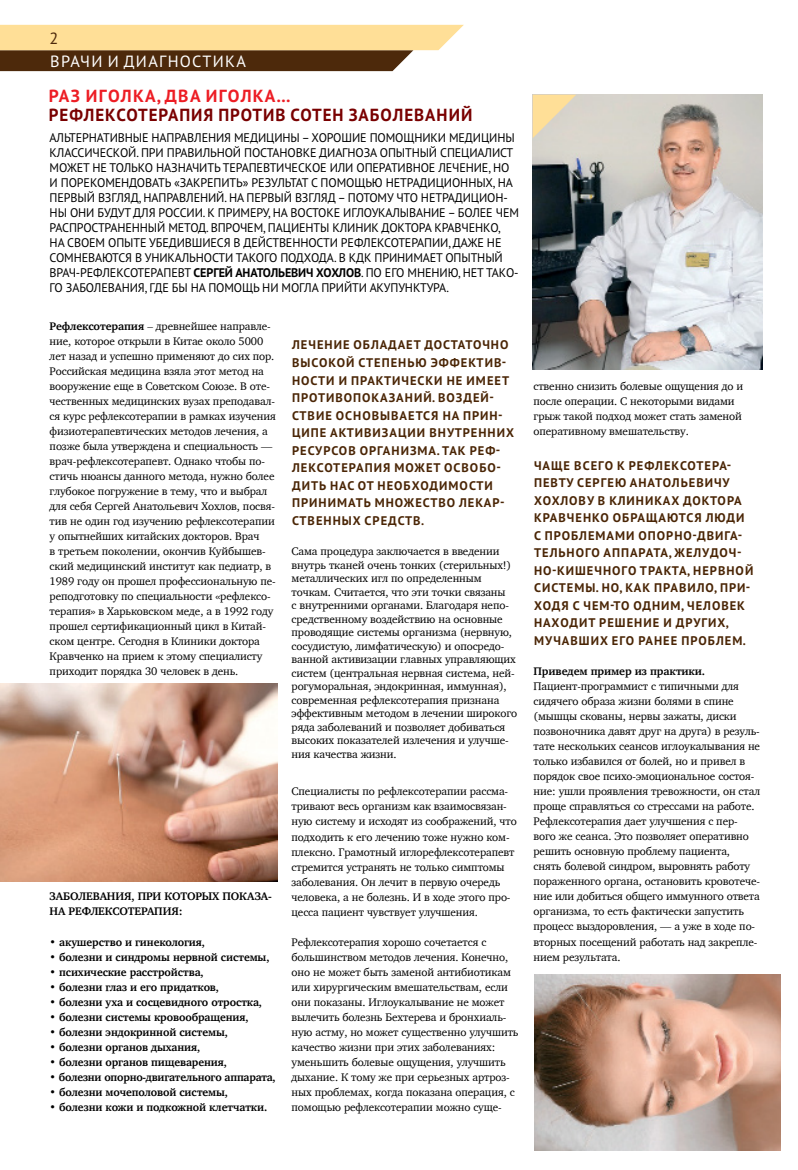
<style>
.page{position:relative;width:798px;height:1170px;background:#fff}
.page>*{position:absolute;margin:0;border:0;box-sizing:border-box;transform-origin:0 0}
.t1{font:700 17.5px "PT Sans Pro";letter-spacing:.06em;color:#790000}
.t2{font:700 17.5px "PT Sans Pro";letter-spacing:.07em;color:#ed1d24}
.t3{font:16.25px "PT Sans Pro";letter-spacing:.08em;color:#fff}
.t4{font:16.25px "PT Sans Pro";color:#4d290b}
.t5{font:12.5px/15px "PT Sans Pro";letter-spacing:-.01em;color:#000}
.t6{font:700 12.5px/17.5px "PT Sans Pro";letter-spacing:.08em;color:#4a2505}
.t7{font:11.25px/15px "Charter";letter-spacing:-.01em;color:#000}
.t8{font:700 11.25px/15px "Charter";letter-spacing:-.01em;color:#000}
.s1{font-weight:700}
</style>
<div class="page">
<svg style="left:0;top:25px;width:463px;height:46px;background:#b99a68"></svg>
<img style="left:532px;top:95px;width:230px;height:274px">
<svg style="left:532px;top:95px;width:44px;height:43px;background:#ead9b1"></svg>
<img style="left:0;top:683px;width:278px;height:198px">
<img style="left:534px;top:974px;width:246px;height:176px">
<h2 class="t4" style="left:50px;top:27px;width:10px">2</h2>
<h2 class="t3" style="left:50px;top:51px;width:197px">ВРАЧИ И ДИАГНОСТИКА</h2>
<h1 class="t2" style="left:49px;top:84px;width:243px">РАЗ ИГОЛКА, ДВА ИГОЛКА…</h1>
<h1 class="t1" style="left:49px;top:104px;width:425px">РЕФЛЕКСОТЕРАПИЯ ПРОТИВ СОТЕН ЗАБОЛЕВАНИЙ</h1>
<p class="t5" style="left:50px;top:130px;width:470px">АЛЬТЕРНАТИВНЫЕ НАПРАВЛЕНИЯ МЕДИЦИНЫ – ХОРОШИЕ ПОМОЩНИКИ МЕДИЦИНЫ КЛАССИЧЕСКОЙ. ПРИ ПРАВИЛЬНОЙ ПОСТАНОВКЕ ДИАГНОЗА ОПЫТНЫЙ СПЕЦИАЛИСТ МОЖЕТ НЕ ТОЛЬКО НАЗНАЧИТЬ ТЕРАПЕВТИЧЕСКОЕ ИЛИ ОПЕРАТИВНОЕ ЛЕЧЕНИЕ, НО И ПОРЕКОМЕНДОВАТЬ «ЗАКРЕПИТЬ» РЕЗУЛЬТАТ С ПОМОЩЬЮ НЕТРАДИЦИОННЫХ, НА ПЕРВЫЙ ВЗГЛЯД, НАПРАВЛЕНИЙ. НА ПЕРВЫЙ ВЗГЛЯД – ПОТОМУ ЧТО НЕТРАДИЦИОН-НЫ ОНИ БУДУТ ДЛЯ РОССИИ. К ПРИМЕРУ, НА ВОСТОКЕ ИГЛОУКАЛЫВАНИЕ – БОЛЕЕ ЧЕМ РАСПРОСТРАНЕННЫЙ МЕТОД. ВПРОЧЕМ, ПАЦИЕНТЫ КЛИНИК ДОКТОРА КРАВЧЕНКО, НА СВОЕМ ОПЫТЕ УБЕДИВШИЕСЯ В ДЕЙСТВЕННОСТИ РЕФЛЕКСОТЕРАПИИ, ДАЖЕ НЕ СОМНЕВАЮТСЯ В УНИКАЛЬНОСТИ ТАКОГО ПОДХОДА. В КДК ПРИНИМАЕТ ОПЫТНЫЙ ВРАЧ-РЕФЛЕКСОТЕРАПЕВТ <span class="s1">СЕРГЕЙ АНАТОЛЬЕВИЧ ХОХЛОВ</span>. ПО ЕГО МНЕНИЮ, НЕТ ТАКО-ГО ЗАБОЛЕВАНИЯ, ГДЕ БЫ НА ПОМОЩЬ НИ МОГЛА ПРИЙТИ АКУПУНКТУРА.</p>
<p class="t7" style="left:50px;top:319px;width:228px"><span class="s1">Рефлексотерапия</span> – древнейшее направле&shy;ние, которое открыли в Китае около 5000 лет назад и успешно применяют до сих пор.<br>Российская медицина взяла этот метод на вооружение еще в Советском Союзе. В оте&shy;чественных медицинских вузах преподавал&shy;ся курс рефлексотерапии в рамках изучения физиотерапевтических методов лечения, а позже была утверждена и специальность — врач-рефлексотерапевт. Однако чтобы по&shy;стичь нюансы данного метода, нужно более глубокое погружение в тему, что и выбрал для себя Сергей Анатольевич Хохлов, посвя&shy;тив не один год изучению рефлексотерапии у опытнейших китайских докторов. Врач<br>в третьем поколении, окончив Куйбышев&shy;ский медицинский институт как педиатр, в 1989 году он прошел профессиональную пе&shy;реподготовку по специальности «рефлексо&shy;терапия» в Харьковском меде, а в 1992 году прошел сертификационный цикл в Китай&shy;ском центре. Сегодня в Клиники доктора Кравченко на прием к этому специалисту приходит порядка 30 человек в день.</p>
<p class="t6" style="left:292px;top:336px;width:223px">ЛЕЧЕНИЕ ОБЛАДАЕТ ДОСТАТОЧНО<br>ВЫСОКОЙ СТЕПЕНЬЮ ЭФФЕКТИВ-<br>НОСТИ И ПРАКТИЧЕСКИ НЕ ИМЕЕТ<br>ПРОТИВОПОКАЗАНИЙ. ВОЗДЕЙ-<br>СТВИЕ ОСНОВЫВАЕТСЯ НА ПРИН-<br>ЦИПЕ АКТИВИЗАЦИИ ВНУТРЕННИХ<br>РЕСУРСОВ ОРГАНИЗМА. ТАК РЕФ-<br>ЛЕКСОТЕРАПИЯ МОЖЕТ ОСВОБО-<br>ДИТЬ НАС ОТ НЕОБХОДИМОСТИ<br>ПРИНИМАТЬ МНОЖЕСТВО ЛЕКАР-<br>СТВЕННЫХ СРЕДСТВ.</p>
<p class="t7" style="left:291px;top:544px;width:227px;line-height:13.5px">Сама процедура заключается в введении внутрь тканей очень тонких (стерильных!) металлических игл по определенным точкам. Считается, что эти точки связаны<br>с внутренними органами. Благодаря непо&shy;средственному воздействию на основные проводящие системы организма (нервную, сосудистую, лимфатическую) и опосредо&shy;ванной активизации главных управляющих систем (центральная нервная система, ней&shy;рогуморальная, эндокринная, иммунная), современная рефлексотерапия признана эффективным методом в лечении широкого ряда заболеваний и позволяет добиваться высоких показателей излечения и улучше&shy;ния качества жизни.</p>
<p class="t7" style="left:291px;top:784px;width:226px">Специалисты по рефлексотерапии рассма&shy;тривают весь организм как взаимосвязан&shy;ную систему и исходят из соображений, что подходить к его лечению тоже нужно ком&shy;плексно. Грамотный иглорефлексотерапевт стремится устранять не только симптомы заболевания. Он лечит в первую очередь человека, а не болезнь. И в ходе этого про&shy;цесса пациент чувствует улучшения.</p>
<p class="t7" style="left:291px;top:933px;width:228px">Рефлексотерапия хорошо сочетается с большинством методов лечения. Конечно, оно не может быть заменой антибиотикам или хирургическим вмешательствам, если они показаны. Иглоукалывание не может вылечить болезнь Бехтерева и бронхиаль&shy;ную астму, но может существенно улучшить качество жизни при этих заболеваниях: уменьшить болевые ощущения, улучшить дыхание. К тому же при серьезных артроз&shy;ных проблемах, когда показана операция, с помощью рефлексотерапии можно суще-</p>
<p class="t8" style="left:50px;top:888px;width:224px">ЗАБОЛЕВАНИЯ, ПРИ КОТОРЫХ ПОКАЗА-<br>НА РЕФЛЕКСОТЕРАПИЯ:</p>
<p class="t8" style="left:50px;top:933px;width:157px">• акушерство и гинекология,</p>
<p class="t8" style="left:50px;top:948px;width:221px">• болезни и синдромы нервной системы,</p>
<p class="t8" style="left:50px;top:963px;width:155px">• психические расстройства,</p>
<p class="t8" style="left:50px;top:978px;width:171px">• болезни глаз и его придатков,</p>
<p class="t8" style="left:50px;top:993px;width:214px">• болезни уха и сосцевидного отростка,</p>
<p class="t8" style="left:50px;top:1008px;width:200px">• болезни системы кровообращения,</p>
<p class="t8" style="left:50px;top:1023px;width:180px">• болезни эндокринной системы,</p>
<p class="t8" style="left:50px;top:1038px;width:152px">• болезни органов дыхания,</p>
<p class="t8" style="left:50px;top:1053px;width:179px">• болезни органов пищеварения,</p>
<p class="t8" style="left:50px;top:1068px;width:227px">• болезни опорно-двигательного аппарата,</p>
<p class="t8" style="left:50px;top:1083px;width:180px">• болезни мочеполовой системы,</p>
<p class="t8" style="left:50px;top:1098px;width:219px">• болезни кожи и подкожной клетчатки.</p>
<p class="t7" style="left:533px;top:378px;width:211px">ственно снизить болевые ощущения до и после операции. С некоторыми видами грыж такой подход может стать заменой оперативному вмешательству.</p>
<p class="t6" style="left:534px;top:456px;width:221px">ЧАЩЕ ВСЕГО К РЕФЛЕКСОТЕРА-<br>ПЕВТУ СЕРГЕЮ АНАТОЛЬЕВИЧУ<br>ХОХЛОВУ В КЛИНИКАХ ДОКТОРА<br>КРАВЧЕНКО ОБРАЩАЮТСЯ ЛЮДИ<br>С ПРОБЛЕМАМИ ОПОРНО-ДВИГА-<br>ТЕЛЬНОГО АППАРАТА, ЖЕЛУДОЧ-<br>НО-КИШЕЧНОГО ТРАКТА, НЕРВНОЙ<br>СИСТЕМЫ. НО, КАК ПРАВИЛО, ПРИ-<br>ХОДЯ С ЧЕМ-ТО ОДНИМ, ЧЕЛОВЕК<br>НАХОДИТ РЕШЕНИЕ И ДРУГИХ,<br>МУЧАВШИХ ЕГО РАНЕЕ ПРОБЛЕМ.</p>
<p class="t8" style="left:533px;top:663px;width:173px">Приведем пример из практики.</p>
<p class="t7" style="left:533px;top:679px;width:228px">Пациент-программист с типичными для сидячего образа жизни болями в спине (мышцы скованы, нервы зажаты, диски позвоночника давят друг на друга) в резуль&shy;тате нескольких сеансов иглоукалывания не только избавился от болей, но и привел в порядок свое психо-эмоциональное состоя&shy;ние: ушли проявления тревожности, он стал проще справляться со стрессами на работе.<br>Рефлексотерапия дает улучшения с пер&shy;вого же сеанса. Это позволяет оперативно решить основную проблему пациента, снять болевой синдром, выровнять работу пораженного органа, остановить кровотече&shy;ние или добиться общего иммунного ответа организма, то есть фактически запустить процесс выздоровления, — а уже в ходе по&shy;вторных посещений работать над закрепле&shy;нием результата.</p>
</div>
